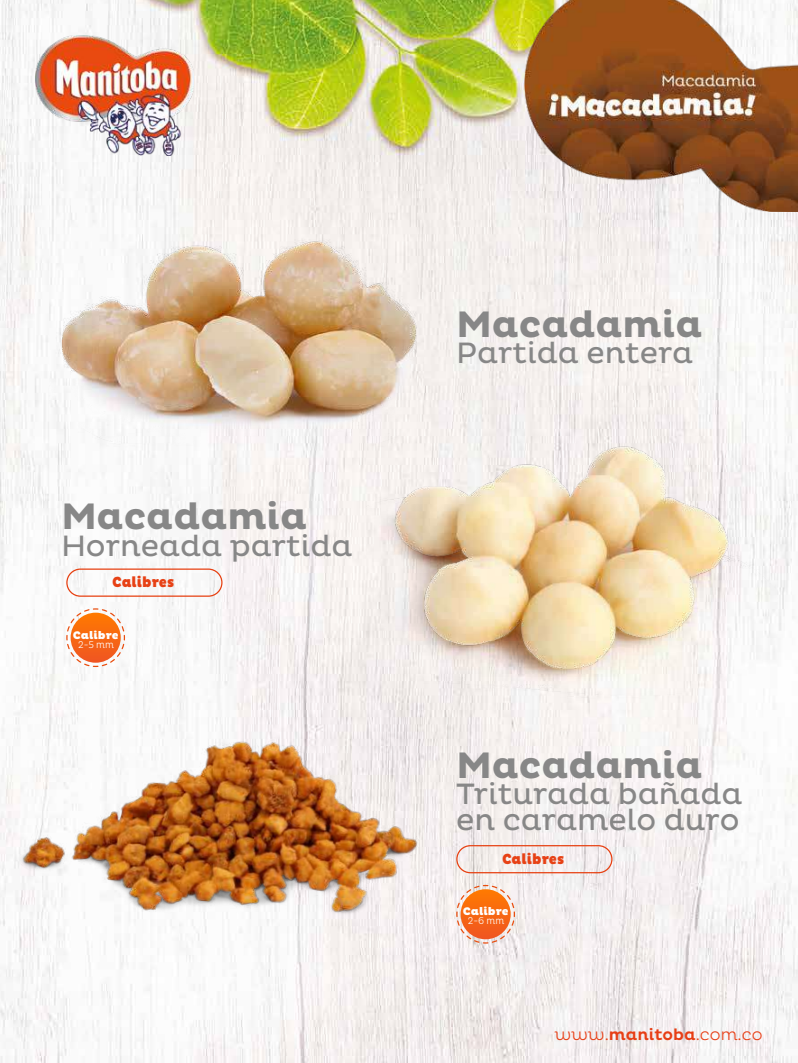
<style>
.page{position:relative;width:798px;height:1063px;background:#fff}
.page>*{position:absolute;margin:0;border:0;box-sizing:border-box;transform-origin:0 0}
.t1{font:700 37.5px "Pluto";color:#878787}
.t2{font:30px/26.2px "Pluto";color:#878787}
.t3{font:300 16.25px "Pluto";color:#e73e15}
.t4{font:900 15px "Pluto";color:#e74115;scale:.9 1}
.t5{font:900 11.25px "Pluto";color:#fff}
.t6{font:300 10px "Pluto Cond";color:#fff}
.s1{font-weight:500}
</style>
<div class="page">
<img style="left:0;top:0;width:797px;height:1063px">
<img style="left:366px;top:398px;width:415px;height:304px">
<img style="left:524px;top:0;width:273px;height:212px">
<img style="left:35px;top:35px;width:159px;height:121px">
<img style="left:36px;top:181px;width:437px;height:322px">
<div style="left:66px;top:569px;width:156px;height:28px;border:1px solid #e74011;border-radius:14px"></div>
<div style="left:456px;top:845px;width:156px;height:28px;border:1px solid #e74011;border-radius:14px"></div>
<svg style="left:66px;top:608px;width:60px;height:11px"></svg>
<img style="left:13px;top:620px;width:513px;height:389px">
<p class="t1" style="left:61px;top:495px;width:247px">Macadamia</p>
<p class="t2" style="left:61px;top:533px;width:293px">Horneada partida</p>
<p class="t4" style="left:112px;top:573px;width:70px">Calibres</p>
<p class="t5" style="left:73px;top:628px;width:47px">Calibre</p>
<p class="t6" style="left:78px;top:639px;width:37px">2-5 mm</p>
<p class="t1" style="left:456px;top:303px;width:247px">Macadamia</p>
<p class="t2" style="left:456px;top:340px;width:238px">Partida entera</p>
<p class="t1" style="left:456px;top:743px;width:247px">Macadamia</p>
<p class="t2" style="left:456px;top:781px;width:288px">Triturada bañada en caramelo duro</p>
<p class="t4" style="left:502px;top:850px;width:70px">Calibres</p>
<p class="t5" style="left:462px;top:905px;width:47px">Calibre</p>
<p class="t6" style="left:467px;top:915px;width:38px">2-6 mm</p>
<p class="t3" style="left:554px;top:1025px;width:209px">www.<span class="s1">manitoba</span>.com.co</p>
</div>
